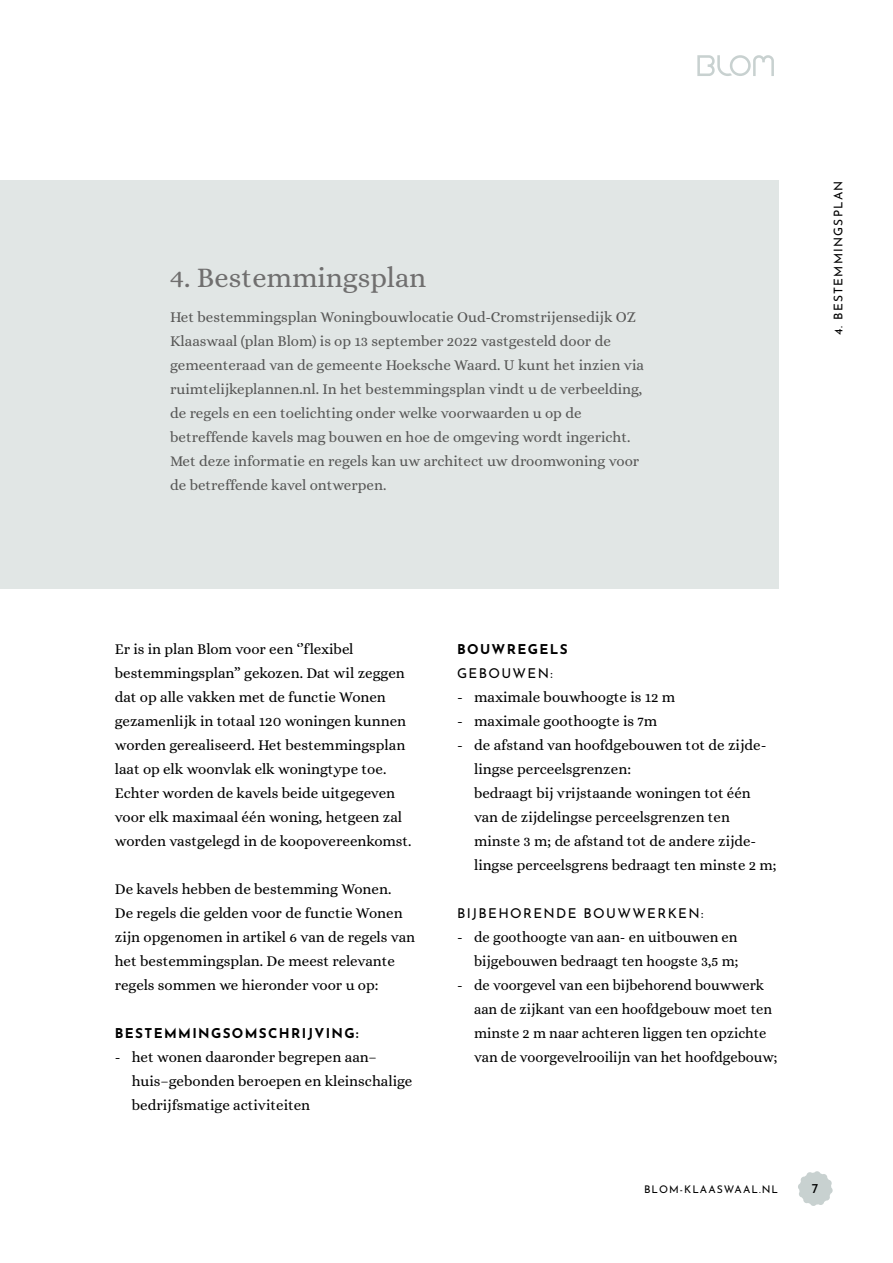
<style>
.page{position:relative;width:893px;height:1263px;background:#fff}
.page>*{position:absolute;margin:0;border:0;box-sizing:border-box;transform-origin:0 0}
.t1{font:28.5px "Alice";color:#706f6f}
.t2{font:15px/24px "Alice";color:#000}
.t3{font:15px/24px "Alice";color:#575756}
.t4{font:700 13.5px "Josefin Sans";letter-spacing:.1em;color:#000}
.t5{font:13.5px "Josefin Sans";letter-spacing:.1em;color:#000}
.t6{font:12px "Josefin Sans";letter-spacing:.1em;color:#000}
.t7{font:10.5px "Josefin Sans";letter-spacing:.1em;color:#000}
</style>
<div class="page">
<div style="left:0;top:181px;width:778px;height:408px;background:#e1e6e5"></div>
<svg style="left:697px;top:55px;width:77px;height:21px"></svg>
<svg style="left:798px;top:1171px;width:35px;height:35px"></svg>
<h1 class="t1" style="left:170px;top:262px;width:258px">4. Bestemmingsplan</h1>
<p class="t3" style="left:170px;top:306px;width:475px">Het bestemmingsplan Woningbouwlocatie Oud-Cromstrijensedijk OZ Klaaswaal (plan Blom) is op 13 september 2022 vastgesteld door de gemeenteraad van de gemeente Hoeksche Waard. U kunt het inzien via ruimtelijkeplannen.nl. In het bestemmingsplan vindt u de verbeelding, de regels en een toelichting onder welke voorwaarden u op de betreffende kavels mag bouwen en hoe de omgeving wordt ingericht.<br>Met deze informatie en regels kan uw architect uw droomwoning voor de betreffende kavel ontwerpen.</p>
<p class="t6" style="left:829px;top:335px;width:156px;rotate:-90deg">4. BESTEMMINGSPLAN</p>
<p class="t2" style="left:115px;top:638px;width:298px">Er is in plan Blom voor een ‘’flexibel bestemmingsplan” gekozen. Dat wil zeggen dat op alle vakken met de functie Wonen gezamenlijk in totaal 120 woningen kunnen worden gerealiseerd. Het bestemmingsplan laat op elk woonvlak elk woningtype toe.<br>Echter worden de kavels beide uitgegeven voor elk maximaal één woning, hetgeen zal worden vastgelegd in de koopovereenkomst.</p>
<p class="t2" style="left:115px;top:878px;width:302px">De kavels hebben de bestemming Wonen.<br>De regels die gelden voor de functie Wonen zijn opgenomen in artikel 6 van de regels van het bestemmingsplan. De meest relevante regels sommen we hieronder voor u op:</p>
<p class="t4" style="left:115px;top:1023px;width:245px">BESTEMMINGSOMSCHRIJVING:</p>
<p class="t2" style="left:132px;top:1046px;width:282px;text-indent:-17px">- het wonen daaronder begrepen aan– huis–gebonden beroepen en kleinschalige bedrijfsmatige activiteiten</p>
<p class="t4" style="left:457px;top:639px;width:112px">BOUWREGELS</p>
<p class="t5" style="left:457px;top:663px;width:97px">GEBOUWEN:</p>
<p class="t2" style="left:457px;top:686px;width:220px">- maximale bouwhoogte is 12 m</p>
<p class="t2" style="left:457px;top:710px;width:202px">- maximale goothoogte is 7m</p>
<p class="t2" style="left:474px;top:734px;width:304px;text-indent:-17px">- de afstand van hoofdgebouwen tot de zijde&shy;lingse perceelsgrenzen:<br>bedraagt bij vrijstaande woningen tot één van de zijdelingse perceelsgrenzen ten minste 3 m; de afstand tot de andere zijde&shy;lingse perceelsgrens bedraagt ten minste 2 m;</p>
<p class="t5" style="left:457px;top:903px;width:248px">BIJBEHORENDE BOUWWERKEN:</p>
<p class="t2" style="left:457px;top:926px;width:283px;text-align:right">- de goothoogte van aan- en uitbouwen en bijgebouwen bedraagt ten hoogste 3,5 m;</p>
<p class="t2" style="left:474px;top:974px;width:305px;text-indent:-17px">- de voorgevel van een bijbehorend bouwwerk aan de zijkant van een hoofdgebouw moet ten minste 2 m naar achteren liggen ten opzichte van de voorgevelrooilijn van het hoofdgebouw;</p>
<p class="t7" style="left:644px;top:1181px;width:136px">BLOM-KLAASWAAL.NL</p>
<p class="t5" style="left:812px;top:1178px;width:8px">7</p>
</div>
